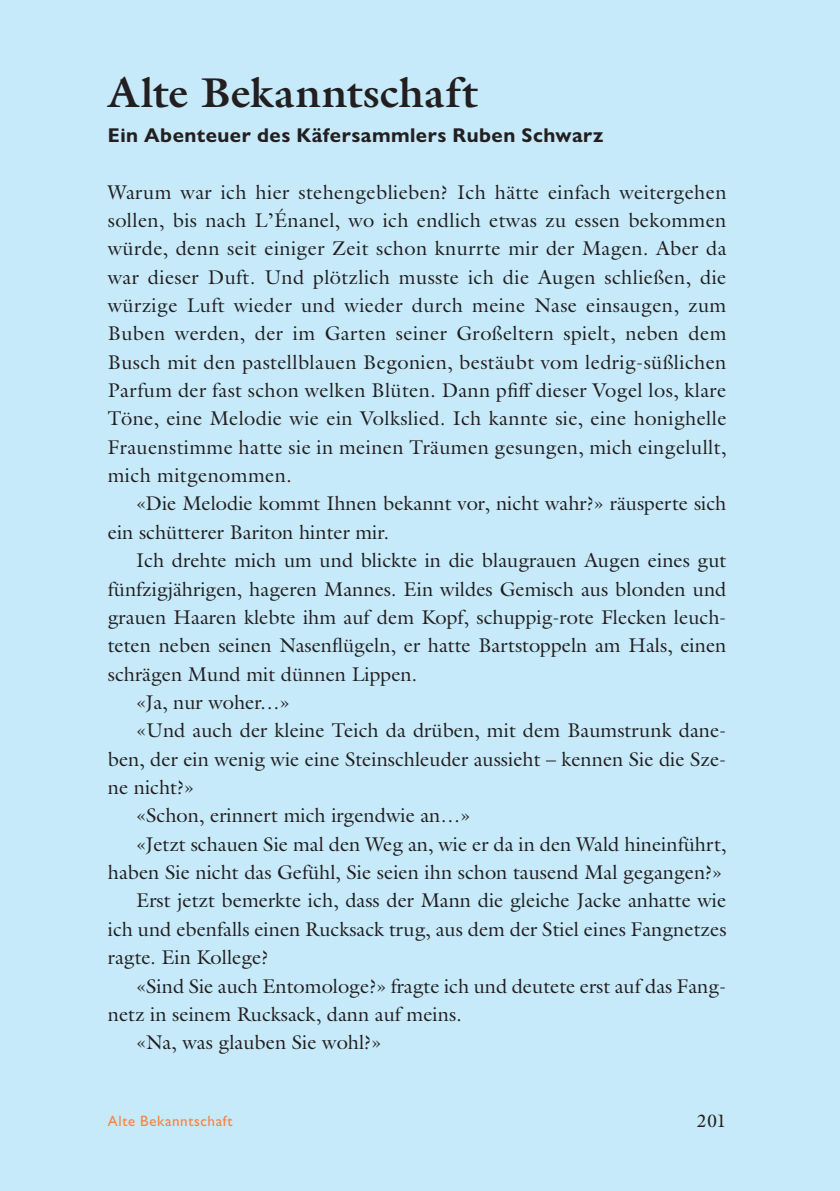
<style>
.page{position:relative;width:840px;height:1191px;background:#fff}
.page>*{position:absolute;margin:0;border:0;box-sizing:border-box;transform-origin:0 0}
.Titel{font:700 42px "Galliard Pro";letter-spacing:.01em;color:#231f20}
.Lauftext{font:20px/28.4px "Galliard Pro";color:#231f20;text-align:justify}
.Lauftext_stumpf{font:20px/28.4px "Galliard Pro";letter-spacing:.015em;color:#231f20;text-align:justify}
.Unterzeile{font:700 20px "Gill Sans Nova";letter-spacing:.02em;color:#231f20}
.t1{font:18px "Galliard Pro";color:#231f20}
.t2{font:500 15px "Gill Sans Nova";letter-spacing:.04em;color:#f58345}
</style>
<div class="page">
<div style="left:0;top:0;width:839px;height:1191px;background:#c6eafa"></div>
<p class="Titel" style="left:108px;top:65px;width:371px">Alte Bekanntschaft</p>
<p class="Unterzeile" style="left:108px;top:123px;width:497px">Ein Abenteuer des Käfersammlers Ruben Schwarz</p>
<p class="Lauftext_stumpf" style="left:108px;top:177px;width:620px">Warum war ich hier stehengeblieben? Ich hätte einfach weitergehen sollen, bis nach L’Énanel, wo ich endlich etwas zu essen bekommen würde, denn seit einiger Zeit schon knurrte mir der Magen. Aber da war dieser Duft. Und plötzlich musste ich die Augen schließen, die würzige Luft wieder und wieder durch meine Nase einsaugen, zum Buben werden, der im Garten seiner Großeltern spielt, neben dem Busch mit den pastellblauen Begonien, bestäubt vom ledrig-süßlichen Parfum der fast schon welken Blüten. Dann pfiff dieser Vogel los, klare Töne, eine Melodie wie ein Volkslied. Ich kannte sie, eine honighelle Frauenstimme hatte sie in meinen Träumen gesungen, mich eingelullt, mich mitgenommen.</p>
<p class="Lauftext" style="left:108px;top:489px;width:619px;text-indent:28px">«Die Melodie kommt Ihnen bekannt vor, nicht wahr?» räusperte sich ein schütterer Bariton hinter mir.</p>
<p class="Lauftext" style="left:108px;top:546px;width:619px;text-indent:28px">Ich drehte mich um und blickte in die blaugrauen Augen eines gut fünfzigjährigen, hageren Mannes. Ein wildes Gemisch aus blonden und grauen Haaren klebte ihm auf dem Kopf, schuppig-rote Flecken leuch&shy;teten neben seinen Nasenflügeln, er hatte Bartstoppeln am Hals, einen schrägen Mund mit dünnen Lippen.</p>
<p class="Lauftext" style="left:136px;top:687px;width:155px">«Ja, nur woher…»</p>
<p class="Lauftext" style="left:108px;top:716px;width:619px;text-indent:28px">«Und auch der kleine Teich da drüben, mit dem Baumstrunk dane&shy;ben, der ein wenig wie eine Steinschleuder aussieht – kennen Sie die Sze&shy;ne nicht?»</p>
<p class="Lauftext" style="left:136px;top:801px;width:335px">«Schon, erinnert mich irgendwie an…»</p>
<p class="Lauftext" style="left:108px;top:829px;width:619px;text-align:right">«Jetzt schauen Sie mal den Weg an, wie er da in den Wald hineinführt, haben Sie nicht das Gefühl, Sie seien ihn schon tausend Mal gegangen?»</p>
<p class="Lauftext" style="left:108px;top:886px;width:620px;text-indent:28px">Erst jetzt bemerkte ich, dass der Mann die gleiche Jacke anhatte wie ich und ebenfalls einen Rucksack trug, aus dem der Stiel eines Fangnetzes ragte. Ein Kollege?</p>
<p class="Lauftext" style="left:108px;top:971px;width:619px;text-indent:28px">«Sind Sie auch Entomologe?» fragte ich und deutete erst auf das Fang&shy;netz in seinem Rucksack, dann auf meins.</p>
<p class="Lauftext" style="left:136px;top:1027px;width:246px">«Na, was glauben Sie wohl?»</p>
<p class="t2" style="left:108px;top:1111px;width:126px">Alte Bekanntschaft</p>
<p class="t1" style="left:696px;top:1108px;width:31px">201</p>
</div>
